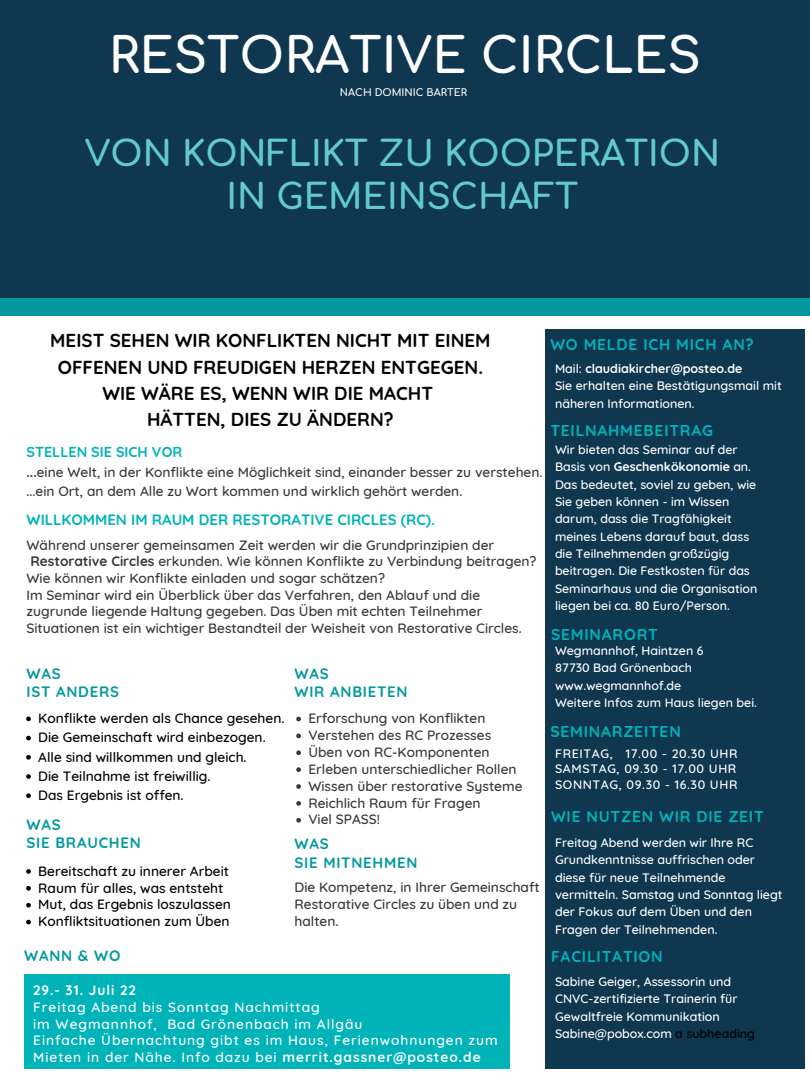
<style>
.page{position:relative;width:810px;height:1080px;background:#fff}
.page>*{position:absolute;margin:0;border:0;box-sizing:border-box;transform-origin:0 0}
.t1{font:700 48.75px "Comfortaa";color:#fff}
.t2{font:700 35px "Comfortaa";color:#62caca}
.t3{font:700 18.75px "Quicksand";color:#000}
.t4{font:700 15.62px "Quicksand";letter-spacing:.05em;color:#00b3b9}
.t5{font:700 15px "Quicksand";letter-spacing:.05em;color:#03989e}
.t6{font:700 15px "Quicksand";color:#00b3b9}
.t7{font:700 14.38px "Quicksand";color:#00b3b9}
.t8{font:500 13.75px/16.7px "Quicksand";color:#383838}
.t9{font:500 13.75px "Quicksand";color:#000}
.t10{font:500 13.75px/16.9px "Quicksand";letter-spacing:.07em;color:#fff}
.t11{font:700 13.75px "Quicksand";letter-spacing:.07em;color:#fff}
.t12{font:500 12.5px/17.4px "Quicksand";color:#fff}
.t13{font:500 12.5px "Quicksand";letter-spacing:.05em;color:#fff}
.t14{font:700 12.5px "Quicksand";color:#fff}
.t15{font:500 12.44px/17.4px "Quicksand";color:#fff}
.t16{font:700 10px "Comfortaa";color:#fff}
.s1{font-weight:700}
.s2{font-weight:500}
.s3{color:#000}
</style>
<div class="page">
<div style="left:0;top:0;width:810px;height:307px;background:#0f3750"></div>
<div style="left:0;top:298px;width:810px;height:18px;background:#03989e"></div>
<div style="left:24px;top:974px;width:486px;height:95px;background:#00b3b9"></div>
<div style="left:545px;top:329px;width:260px;height:740px;background:#0f3750"></div>
<svg style="left:296px;top:717px;width:5px;height:4px"></svg>
<svg style="left:296px;top:734px;width:5px;height:4px"></svg>
<svg style="left:296px;top:750px;width:5px;height:5px"></svg>
<svg style="left:296px;top:767px;width:5px;height:5px"></svg>
<svg style="left:296px;top:784px;width:5px;height:5px"></svg>
<svg style="left:296px;top:801px;width:5px;height:5px"></svg>
<svg style="left:296px;top:818px;width:5px;height:5px"></svg>
<svg style="left:26px;top:869px;width:5px;height:5px"></svg>
<svg style="left:26px;top:886px;width:5px;height:5px"></svg>
<svg style="left:26px;top:903px;width:5px;height:5px"></svg>
<svg style="left:26px;top:920px;width:5px;height:4px"></svg>
<svg style="left:26px;top:717px;width:5px;height:4px"></svg>
<svg style="left:26px;top:736px;width:5px;height:4px"></svg>
<svg style="left:26px;top:755px;width:5px;height:5px"></svg>
<svg style="left:26px;top:774px;width:5px;height:5px"></svg>
<svg style="left:26px;top:793px;width:5px;height:5px"></svg>
<p class="t1" style="left:109px;top:30px;width:594px">RESTORATIVE CIRCLES</p>
<p class="t16" style="left:340px;top:88px;width:129px">NACH DOMINIC BARTER</p>
<p class="t2" style="left:85px;top:135px;width:637px">VON KONFLIKT ZU KOOPERATION</p>
<p class="t2" style="left:227px;top:178px;width:353px">IN GEMEINSCHAFT</p>
<p class="t3" style="left:50px;top:329px;width:442px">MEIST SEHEN WIR KONFLIKTEN NICHT MIT EINEM</p>
<p class="t3" style="left:58px;top:355px;width:427px">OFFENEN UND FREUDIGEN HERZEN ENTGEGEN.</p>
<p class="t3" style="left:102px;top:381px;width:332px">WIE WÄRE ES, WENN WIR DIE MACHT</p>
<p class="t3" style="left:147px;top:407px;width:248px">HÄTTEN, DIES ZU ÄNDERN?</p>
<p class="t7" style="left:27px;top:443px;width:157px">STELLEN SIE SICH VOR</p>
<p class="t8" style="left:27px;top:463px;width:518px"><span class="s1">...</span>eine Welt, in der Konflikte eine Möglichkeit sind, einander besser zu verstehen.</p>
<p class="t8" style="left:27px;top:482px;width:437px">...ein Ort, an dem Alle zu Wort kommen und wirklich gehört werden.</p>
<p class="t6" style="left:27px;top:510px;width:410px">WILLKOMMEN IM RAUM DER RESTORATIVE CIRCLES (RC).</p>
<p class="t8" style="left:27px;top:536px;width:512px">Während unserer gemeinsamen Zeit werden wir die Grundprinzipien der<br><span class="s1">Restorative Circles</span> erkunden. Wie können Konflikte zu Verbindung beitragen?</p>
<p class="t8" style="left:27px;top:570px;width:360px">Wie können wir Konflikte einladen und sogar schätzen?</p>
<p class="t8" style="left:27px;top:586px;width:497px">Im Seminar wird ein Überblick über das Verfahren, den Ablauf und die zugrunde liegende Haltung gegeben. Das Üben mit echten Teilnehmer<br>Situationen ist ein wichtiger Bestandteil der Weisheit von Restorative Circles.</p>
<p class="t5" style="left:27px;top:664px;width:36px">WAS</p>
<p class="t5" style="left:27px;top:682px;width:94px">IST ANDERS</p>
<p class="t5" style="left:294px;top:664px;width:36px">WAS</p>
<p class="t5" style="left:294px;top:682px;width:115px">WIR ANBIETEN</p>
<p class="t8" style="left:308px;top:710px;width:179px">Erforschung von Konflikten</p>
<p class="t8" style="left:308px;top:727px;width:184px">Verstehen des RC Prozesses</p>
<p class="t8" style="left:308px;top:743px;width:183px">Üben von RC-Komponenten</p>
<p class="t8" style="left:308px;top:760px;width:210px">Erleben unterschiedlicher Rollen</p>
<p class="t8" style="left:308px;top:777px;width:216px">Wissen über restorative Systeme</p>
<p class="t8" style="left:308px;top:794px;width:174px">Reichlich Raum für Fragen</p>
<p class="t8" style="left:308px;top:811px;width:73px">Viel SPASS!</p>
<p class="t9" style="left:38px;top:709px;width:248px">Konflikte werden als Chance gesehen.</p>
<p class="t9" style="left:38px;top:729px;width:229px">Die Gemeinschaft wird einbezogen.</p>
<p class="t9" style="left:38px;top:748px;width:210px">Alle sind willkommen und gleich.</p>
<p class="t9" style="left:38px;top:767px;width:174px">Die Teilnahme ist freiwillig.</p>
<p class="t9" style="left:38px;top:786px;width:147px">Das Ergebnis ist offen.</p>
<p class="t5" style="left:27px;top:815px;width:36px">WAS</p>
<p class="t5" style="left:27px;top:833px;width:116px">SIE BRAUCHEN</p>
<p class="t9" style="left:38px;top:862px;width:192px">Bereitschaft zu innerer Arbeit</p>
<p class="t9" style="left:38px;top:879px;width:187px">Raum für alles, was entsteht</p>
<p class="t9" style="left:38px;top:896px;width:194px">Mut, das Ergebnis loszulassen</p>
<p class="t9" style="left:38px;top:913px;width:193px">Konfliktsituationen zum Üben</p>
<p class="t5" style="left:24px;top:946px;width:98px">WANN &amp; WO</p>
<p class="t11" style="left:33px;top:981px;width:104px">29.- 31. Juli 22</p>
<p class="t10" style="left:33px;top:998px;width:288px">Freitag Abend bis Sonntag Nachmittag</p>
<p class="t10" style="left:33px;top:1015px;width:331px">im Wegmannhof, Bad Grönenbach im Allgäu</p>
<p class="t10" style="left:33px;top:1032px;width:466px">Einfache Übernachtung gibt es im Haus, Ferienwohnungen zum<br>Mieten in der Nähe. Info dazu bei <span class="s1">merrit.gassner@posteo.de</span></p>
<p class="t5" style="left:294px;top:834px;width:36px">WAS</p>
<p class="t5" style="left:294px;top:853px;width:124px">SIE MITNEHMEN</p>
<p class="t8" style="left:294px;top:878px;width:247px;line-height:16.9px">Die Kompetenz, in Ihrer Gemeinschaft<br>Restorative Circles zu üben und zu halten.</p>
<p class="t4" style="left:550px;top:334px;width:205px">WO MELDE ICH MICH AN?</p>
<p class="t14" style="left:555px;top:361px;width:189px"><span class="s2">Mail:</span> claudiakircher@posteo.de</p>
<p class="t12" style="left:555px;top:377px;width:228px">Sie erhalten eine Bestätigungsmail mit näheren Informationen.</p>
<p class="t4" style="left:550px;top:421px;width:164px">TEILNAHMEBEITRAG</p>
<p class="t15" style="left:555px;top:441px;width:197px">Wir bieten das Seminar auf der<br>Basis von <span class="s1">Geschenkökonomie</span> an.</p>
<p class="t15" style="left:555px;top:475px;width:204px">Das bedeutet, soviel zu geben, wie<br>Sie geben können - im Wissen darum, dass die Tragfähigkeit meines Lebens darauf baut, dass die Teilnehmenden großzügig beitragen. Die Festkosten für das<br>Seminarhaus und die Organisation liegen bei ca. 80 Euro/Person.</p>
<p class="t4" style="left:551px;top:624px;width:108px">SEMINARORT</p>
<p class="t15" style="left:555px;top:642px;width:150px">Wegmannhof, Haintzen 6</p>
<p class="t15" style="left:555px;top:659px;width:139px">87730 Bad Grönenbach</p>
<p class="t15" style="left:555px;top:676px;width:128px">www.wegmannhof.de</p>
<p class="t15" style="left:555px;top:694px;width:203px">Weitere Infos zum Haus liegen bei.</p>
<p class="t4" style="left:550px;top:721px;width:132px">SEMINARZEITEN</p>
<p class="t13" style="left:555px;top:745px;width:184px">FREITAG, 17.00 - 20.30 UHR</p>
<p class="t13" style="left:555px;top:761px;width:183px">SAMSTAG, 09.30 - 17.00 UHR</p>
<p class="t13" style="left:555px;top:776px;width:184px">SONNTAG, 09.30 - 16.30 UHR</p>
<p class="t4" style="left:551px;top:806px;width:214px">WIE NUTZEN WIR DIE ZEIT</p>
<p class="t12" style="left:555px;top:834px;width:229px">Freitag Abend werden wir Ihre RC<br>Grundkenntnisse auffrischen oder diese für neue Teilnehmende vermitteln. Samstag und Sonntag liegt der Fokus auf dem Üben und den<br>Fragen der Teilnehmenden.</p>
<p class="t4" style="left:551px;top:946px;width:113px">FACILITATION</p>
<p class="t12" style="left:555px;top:973px;width:178px">Sabine Geiger, Assessorin und</p>
<p class="t12" style="left:555px;top:990px;width:184px">CNVC-zertifizierte Trainerin für</p>
<p class="t12" style="left:555px;top:1007px;width:166px">Gewaltfreie Kommunikation</p>
<p class="t12" style="left:555px;top:1025px;width:202px">Sabine@pobox.com <span class="s3">a subheading</span></p>
</div>
